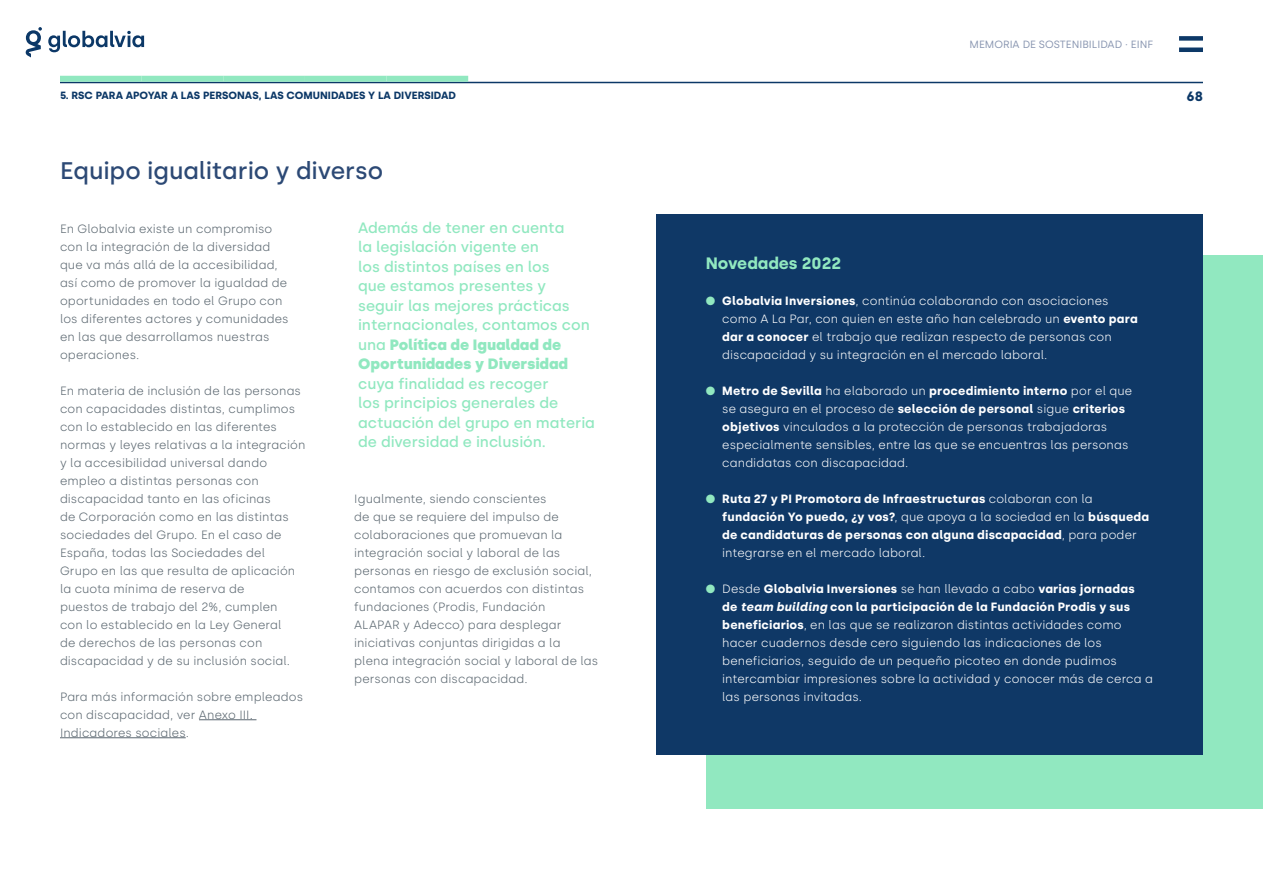
<style>
.page{position:relative;width:1263px;height:893px;background:#fff}
.page>*{position:absolute;margin:0;border:0;box-sizing:border-box;transform-origin:0 0}
.t1{font:500 24px "Silka";color:#2c4975}
.t2{font:700 16.5px "Silka";color:#91e8c0}
.t3{font:500 15px/19.5px "Silka";color:#91e8c0}
.t4{font:700 13.5px "Silka";color:#0c3867}
.t5{font:300 12px/18px "Silka";letter-spacing:.01em;color:#5b6770}
.t6{font:300 12px/18px "Silka";letter-spacing:.01em;color:#fff}
.t7{font:700 12px/18px "Silka";letter-spacing:.02em;color:#fff}
.t8{font:700 10.5px "Silka";color:#0c3867}
.t9{font:10.5px "Silka";color:#8895b0}
.s1{font-weight:900}
.s2{color:#91e8c0}
.s3{font-weight:700}
.s4{font-weight:300}
.s5{font-weight:700;font-style:italic}
</style>
<div class="page">
<div style="left:706px;top:255px;width:557px;height:553px;background:#91e8c0"></div>
<div style="left:656px;top:214px;width:547px;height:540px;background:#0f3866"></div>
<hr style="left:60px;top:82px;width:1143px;height:1px;background:#0c3867">
<hr style="left:1179px;top:48px;width:24px;height:4px;background:#0c3867">
<div style="left:1179px;top:36px;width:24px;height:5px;background:#0c3867"></div>
<div style="left:60px;top:76px;width:82px;height:6px;background:#91e8c0"></div>
<div style="left:387px;top:76px;width:81px;height:6px;background:#91e8c0"></div>
<div style="left:223px;top:76px;width:82px;height:6px;background:#91e8c0"></div>
<div style="left:142px;top:76px;width:81px;height:6px;background:#91e8c0"></div>
<div style="left:305px;top:76px;width:82px;height:6px;background:#91e8c0"></div>
<hr style="left:199px;top:719px;width:57px;height:1px;background:#5b6770">
<hr style="left:60px;top:737px;width:126px;height:1px;background:#5b6770">
<svg style="left:48px;top:31px;width:96px;height:21px"></svg>
<svg style="left:26px;top:27px;width:16px;height:30px"></svg>
<p class="t9" style="left:969px;top:38px;width:185px">MEMORIA DE SOSTENIBILIDAD · EINF</p>
<p class="t8" style="left:60px;top:89px;width:398px">5. RSC PARA APOYAR A LAS PERSONAS, LAS COMUNIDADES Y LA DIVERSIDAD</p>
<p class="t4" style="left:1186px;top:89px;width:18px">68</p>
<h1 class="t1" style="left:60px;top:156px;width:325px">Equipo igualitario y diverso</h1>
<p class="t3" style="left:358px;top:217px;width:233px">Además de tener en cuenta<br>la legislación vigente en<br>los distintos países en los<br>que estamos presentes y seguir las mejores prácticas internacionales, contamos con una <span class="s1">Política de Igualdad de<br>Oportunidades y Diversidad</span></p>
<p class="t3" style="left:358px;top:373px;width:238px">cuya finalidad es recoger<br>los principios generales de actuación del grupo en materia de diversidad e inclusión.</p>
<p class="t5" style="left:60px;top:219px;width:230px">En Globalvia existe un compromiso con la integración de la diversidad que va más allá de la accesibilidad, así como de promover la igualdad de oportunidades en todo el Grupo con los diferentes actores y comunidades en las que desarrollamos nuestras operaciones.</p>
<p class="t5" style="left:60px;top:381px;width:247px">En materia de inclusión de las personas con capacidades distintas, cumplimos con lo establecido en las diferentes normas y leyes relativas a la integración y la accesibilidad universal dando empleo a distintas personas con discapacidad tanto en las oficinas<br>de Corporación como en las distintas sociedades del Grupo. En el caso de España, todas las Sociedades del Grupo en las que resulta de aplicación la cuota mínima de reserva de<br>puestos de trabajo del 2%, cumplen<br>con lo establecido en la Ley General<br>de derechos de las personas con discapacidad y de su inclusión social.</p>
<p class="t5" style="left:60px;top:687px;width:245px">Para más información sobre empleados con discapacidad, ver Anexo III.<br>Indicadores sociales.</p>
<p class="t5" style="left:354px;top:489px;width:246px">Igualmente, siendo conscientes<br>de que se requiere del impulso de colaboraciones que promuevan la integración social y laboral de las personas en riesgo de exclusión social, contamos con acuerdos con distintas fundaciones (Prodis, Fundación<br>ALAPAR y Adecco) para desplegar iniciativas conjuntas dirigidas a la<br>plena integración social y laboral de las personas con discapacidad.</p>
<h2 class="t2" style="left:706px;top:253px;width:137px">Novedades 2022</h2>
<p class="t6" style="left:722px;top:291px;width:417px;text-indent:-16px"><span class="s2">●</span> <span class="s3">Globalvia Inversiones</span>, continúa colaborando con asociaciones como A La Par, con quien en este año han celebrado un <span class="s3">evento para dar a conocer</span> el trabajo que realizan respecto de personas con discapacidad y su integración en el mercado laboral.</p>
<p class="t6" style="left:722px;top:381px;width:411px;text-indent:-16px"><span class="s2">●</span> <span class="s3">Metro de Sevilla</span> ha elaborado un <span class="s3">procedimiento interno</span> por el que se asegura en el proceso de <span class="s3">selección de personal</span> sigue <span class="s3">criterios objetivos</span> vinculados a la protección de personas trabajadoras especialmente sensibles, entre las que se encuentras las personas candidatas con discapacidad.</p>
<p class="t7" style="left:722px;top:489px;width:428px;text-indent:-16px"><span class="s2">●</span> Ruta 27 y PI Promotora de Infraestructuras <span class="s4">colaboran con la </span>fundación Yo puedo, ¿y vos?<span class="s4">, que apoya a la sociedad en la</span> búsqueda de candidaturas de personas con alguna discapacidad<span class="s4">, para poder integrarse en el mercado laboral.</span></p>
<p class="t6" style="left:722px;top:579px;width:432px;text-indent:-16px"><span class="s2">●</span> Desde <span class="s3">Globalvia Inversiones</span> se han llevado a cabo <span class="s3">varias jornadas<br>de</span> <span class="s5">team building</span> <span class="s3">con la participación de la Fundación Prodis y sus beneficiarios</span>, en las que se realizaron distintas actividades como hacer cuadernos desde cero siguiendo las indicaciones de los beneficiarios, seguido de un pequeño picoteo en donde pudimos intercambiar impresiones sobre la actividad y conocer más de cerca a las personas invitadas.</p>
</div>
